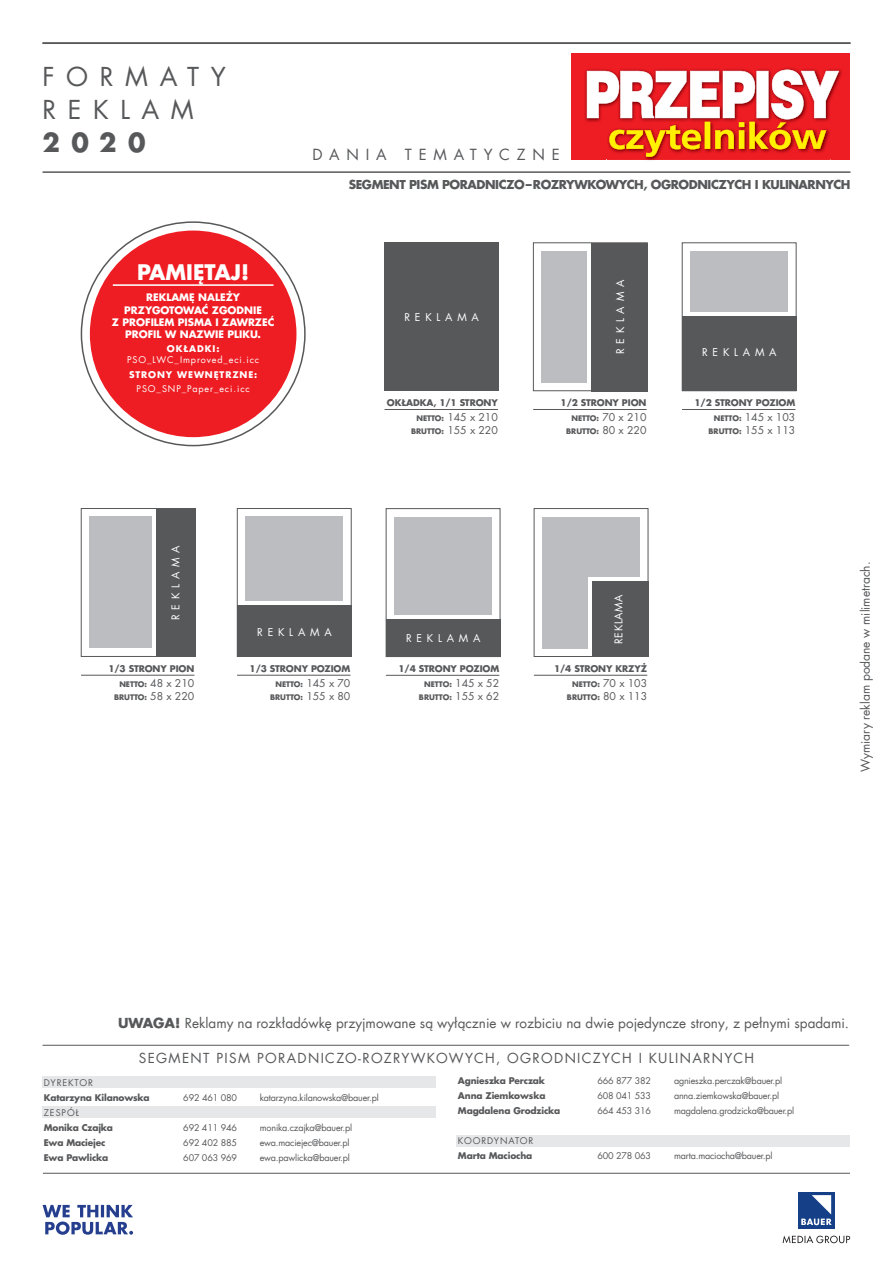
<style>
.page{position:relative;width:893px;height:1263px;background:#fff}
.page>*{position:absolute;margin:0;border:0;box-sizing:border-box;transform-origin:0 0}
.headCennikowy_1{font:25.5px "Futura Com";letter-spacing:.455em;color:#57585a}
.t1{font:700 25.5px "Futura Com";color:#57585a}
.t2{font:700 21px "Futura Com";color:#fff}
.headCennikowy_1-2{font:15px "Futura Com";letter-spacing:.455em;color:#57585a}
.t3{font:13.5px "Futura Com";color:#57585a}
.t4{font:13.5px "Futura Com";letter-spacing:.1em;color:#57585a}
.t5{font:700 12px "Futura Com";letter-spacing:-.035em;color:#57585a}
.t6{font:12px "Futura Com";color:#57585a}
.headCennikowy_1-3{font:10.5px "Futura Com";letter-spacing:.455em;color:#fff}
.t7{font:10.5px "Futura Com";color:#57585a}
.headCennikowy_1-4{font:10.5px "Futura Com";letter-spacing:.05em;color:#fff}
.t8{font:700 10.2px/12.1px "Futura Com";color:#fff;text-align:center}
.t9{font:9px "Futura Com";letter-spacing:-.02em;color:#57585a}
.t10{font:700 9px "Futura Com";letter-spacing:-.015em;color:#57585a}
.headCennikowy_1-5{font:9px/10.8px "Futura Com";letter-spacing:.1em;color:#fff;text-align:center}
.t11{font:9px "Futura Com";letter-spacing:.1em;color:#57585a}
.headCennikowy_1-6{font:700 9px "Futura Com";letter-spacing:.1em;color:#fff}
.t12{font:700 7.5px "Futura Com";color:#57585a}
.s1{font-weight:700}
.s2{font-weight:700;font-size:7.5px}
.s3{font-weight:400;font-size:10.5px}
</style>
<div class="page">
<hr style="left:43px;top:42px;width:807px;height:2px;background:#57585a">
<svg style="left:43px;top:1205px;width:90px;height:30px"></svg>
<svg style="left:783px;top:1235px;width:67px;height:8px"></svg>
<div style="left:798px;top:1191px;width:37px;height:37px;background:#153f87"></div>
<svg style="left:801px;top:1195px;width:31px;height:30px"></svg>
<hr style="left:43px;top:171px;width:807px;height:2px;background:#57585a">
<hr style="left:43px;top:1173px;width:807px;height:1px;background:#57585a">
<div style="left:43px;top:1076px;width:393px;height:12px;background:#e6e7e9"></div>
<div style="left:457px;top:1134px;width:393px;height:12px;background:#e6e7e9"></div>
<div style="left:43px;top:1106px;width:393px;height:12px;background:#e6e7e9"></div>
<hr style="left:43px;top:1045px;width:806px;height:1px;background:#57585a">
<div style="left:571px;top:54px;width:279px;height:106px;background:#ee1d23"></div>
<img style="left:585px;top:68px;width:257px;height:53px">
<svg style="left:587px;top:70px;width:252px;height:87px"></svg>
<div style="left:90px;top:231px;width:206px;height:206px;background:#ee1d23;border-radius:50%"></div>
<hr style="left:113px;top:284px;width:160px;height:2px;background:#fff">
<div style="left:384px;top:242px;width:115px;height:149px;background:#57585a"></div>
<hr style="left:385px;top:409px;width:113px;height:1px;background:#57585a">
<div style="left:541px;top:251px;width:98px;height:132px;background:#bcbdc0"></div>
<div style="left:533px;top:242px;width:115px;height:149px;border:1px solid #57585a"></div>
<div style="left:587px;top:246px;width:58px;height:144px;background:#fff"></div>
<div style="left:591px;top:243px;width:57px;height:148px;background:#57585a"></div>
<hr style="left:533px;top:409px;width:114px;height:1px;background:#57585a">
<div style="left:690px;top:251px;width:98px;height:132px;background:#bcbdc0"></div>
<div style="left:682px;top:242px;width:115px;height:149px;border:1px solid #57585a"></div>
<svg style="left:684px;top:312px;width:110px;height:5px"></svg>
<div style="left:682px;top:317px;width:115px;height:74px;background:#57585a"></div>
<hr style="left:682px;top:409px;width:113px;height:1px;background:#57585a">
<div style="left:89px;top:517px;width:98px;height:131px;background:#bcbdc0"></div>
<div style="left:81px;top:508px;width:115px;height:149px;border:1px solid #57585a"></div>
<div style="left:152px;top:512px;width:40px;height:144px;background:#fff"></div>
<div style="left:156px;top:509px;width:40px;height:148px;background:#57585a"></div>
<hr style="left:81px;top:675px;width:113px;height:1px;background:#57585a">
<div style="left:245px;top:517px;width:98px;height:131px;background:#bcbdc0"></div>
<div style="left:237px;top:508px;width:115px;height:149px;border:1px solid #57585a"></div>
<div style="left:239px;top:602px;width:110px;height:51px;background:linear-gradient(to right,#fff,#fff)"></div>
<div style="left:237px;top:606px;width:115px;height:51px;background:#57585a"></div>
<hr style="left:237px;top:675px;width:113px;height:1px;background:#57585a">
<div style="left:394px;top:517px;width:98px;height:131px;background:#bcbdc0"></div>
<div style="left:386px;top:508px;width:114px;height:149px;border:1px solid #57585a"></div>
<svg style="left:388px;top:615px;width:110px;height:5px"></svg>
<div style="left:386px;top:620px;width:114px;height:37px;background:#57585a"></div>
<hr style="left:386px;top:675px;width:113px;height:1px;background:#57585a">
<div style="left:542px;top:517px;width:98px;height:131px;background:#bcbdc0"></div>
<div style="left:534px;top:508px;width:114px;height:149px;border:1px solid #57585a"></div>
<div style="left:588px;top:577px;width:58px;height:79px;background:#fff"></div>
<div style="left:592px;top:582px;width:56px;height:75px;background:#57585a"></div>
<hr style="left:534px;top:675px;width:113px;height:1px;background:#57585a">
<p class="headCennikowy_1" style="left:43px;top:59px;width:185px">FORMATY</p>
<p class="headCennikowy_1" style="left:43px;top:92px;width:153px">REKLAM</p>
<h1 class="t1" style="left:43px;top:123px;width:105px">2020</h1>
<p class="t2" style="left:137px;top:256px;width:114px">PAMIĘTAJ!</p>
<p class="t8" style="left:112px;top:291px;width:164px">REKLAMĘ NALEŻY<br>PRZYGOTOWAĆ ZGODNIE<br>Z PROFILEM PISMA I ZAWRZEĆ<br>PROFIL W NAZWIE PLIKU.</p>
<p class="headCennikowy_1-5" style="left:127px;top:343px;width:133px"><span class="s1">OKŁADKI:<br></span>PSO_LWC_Improved_eci.icc</p>
<p class="headCennikowy_1-6" style="left:129px;top:367px;width:130px">STRONY WEWNĘTRZNE:</p>
<p class="headCennikowy_1-5" style="left:137px;top:383px;width:115px">PSO_SNP_Paper_eci.icc</p>
<p class="headCennikowy_1-2" style="left:312px;top:144px;width:249px">DANIA TEMATYCZNE</p>
<h3 class="t5" style="left:349px;top:175px;width:503px">SEGMENT PISM PORADNICZO – ROZRYWKOWYCH, OGRODNICZYCH I KULINARNYCH</h3>
<p class="headCennikowy_1-3" style="left:404px;top:310px;width:76px">REKLAMA</p>
<p class="t10" style="left:387px;top:396px;width:112px">OKŁADKA, 1/1 STRONY</p>
<p class="t7" style="left:416px;top:410px;width:83px"><span class="s2">NETTO:</span> 145 x 210</p>
<p class="t12" style="left:411px;top:425px;width:88px">BRUTTO: <span class="s3">155 x 220</span></p>
<p class="headCennikowy_1-3" style="left:613px;top:354px;width:76px;rotate:-90deg">REKLAMA</p>
<p class="t10" style="left:561px;top:396px;width:87px">1/2 STRONY PION</p>
<p class="t12" style="left:571px;top:413px;width:76px">NETTO: <span class="s3">70 x 210</span></p>
<p class="t12" style="left:566px;top:425px;width:82px">BRUTTO: <span class="s3">80 x 220</span></p>
<p class="headCennikowy_1-3" style="left:702px;top:345px;width:76px">REKLAMA</p>
<p class="t10" style="left:695px;top:396px;width:102px">1/2 STRONY POZIOM</p>
<p class="t7" style="left:714px;top:410px;width:83px"><span class="s2">NETTO:</span> 145 x 103</p>
<p class="t12" style="left:709px;top:425px;width:88px">BRUTTO: <span class="s3">155 x 113</span></p>
<p class="headCennikowy_1-3" style="left:169px;top:620px;width:76px;rotate:-90deg">REKLAMA</p>
<p class="t10" style="left:108px;top:662px;width:87px">1/3 STRONY PION</p>
<p class="t12" style="left:119px;top:678px;width:76px">NETTO: <span class="s3">48 x 210</span></p>
<p class="t12" style="left:114px;top:691px;width:82px">BRUTTO: <span class="s3">58 x 220</span></p>
<p class="headCennikowy_1-3" style="left:257px;top:625px;width:76px">REKLAMA</p>
<p class="t10" style="left:250px;top:662px;width:102px">1/3 STRONY POZIOM</p>
<p class="t12" style="left:275px;top:678px;width:76px">NETTO: <span class="s3">145 x 70</span></p>
<p class="t12" style="left:270px;top:691px;width:82px">BRUTTO: <span class="s3">155 x 80</span></p>
<p class="headCennikowy_1-3" style="left:406px;top:631px;width:76px">REKLAMA</p>
<p class="t10" style="left:398px;top:662px;width:102px">1/4 STRONY POZIOM</p>
<p class="t12" style="left:424px;top:679px;width:76px">NETTO: <span class="s3">145 x 52</span></p>
<p class="t12" style="left:419px;top:691px;width:82px">BRUTTO: <span class="s3">155 x 62</span></p>
<p class="headCennikowy_1-4" style="left:611px;top:644px;width:50px;rotate:-90deg">REKLAMA</p>
<p class="t10" style="left:554px;top:662px;width:95px">1/4 STRONY KRZYŻ</p>
<p class="t12" style="left:572px;top:679px;width:76px">NETTO: <span class="s3">70 x 103</span></p>
<p class="t12" style="left:567px;top:691px;width:82px">BRUTTO: <span class="s3">80 x 113</span></p>
<p class="t6" style="left:857px;top:772px;width:212px;rotate:-90deg">Wymiary reklam podane w milimetrach.</p>
<p class="t3" style="left:118px;top:1014px;width:732px"><span class="s1">UWAGA!</span> Reklamy na rozkładówkę przyjmowane są wyłącznie w rozbiciu na dwie pojedyncze strony, z pełnymi spadami.</p>
<h3 class="t4" style="left:139px;top:1048px;width:617px">SEGMENT PISM PORADNICZO-ROZRYWKOWYCH, OGRODNICZYCH I KULINARNYCH</h3>
<p class="t11" style="left:44px;top:1076px;width:51px">DYREKTOR</p>
<p class="t10" style="left:44px;top:1090px;width:107px">Katarzyna Kilanowska</p>
<p class="t9" style="left:183px;top:1091px;width:55px">692 461 080</p>
<p class="t9" style="left:260px;top:1091px;width:120px">katarzyna.kilanowska@bauer.pl</p>
<p class="t9" style="left:44px;top:1106px;width:37px">ZESPÓŁ</p>
<p class="t10" style="left:44px;top:1120px;width:71px">Monika Czajka</p>
<p class="t9" style="left:183px;top:1121px;width:55px">692 411 946</p>
<p class="t9" style="left:260px;top:1121px;width:94px">monika.czajka@bauer.pl</p>
<p class="t10" style="left:44px;top:1135px;width:63px">Ewa Maciejec</p>
<p class="t9" style="left:183px;top:1136px;width:55px">692 402 885</p>
<p class="t9" style="left:260px;top:1136px;width:91px">ewa.maciejec@bauer.pl</p>
<p class="t10" style="left:44px;top:1150px;width:66px">Ewa Pawlicka</p>
<p class="t9" style="left:183px;top:1151px;width:55px">607 063 969</p>
<p class="t9" style="left:260px;top:1151px;width:92px">ewa.pawlicka@bauer.pl</p>
<p class="t10" style="left:458px;top:1073px;width:89px">Agnieszka Perczak</p>
<p class="t9" style="left:597px;top:1074px;width:55px">666 877 382</p>
<p class="t9" style="left:674px;top:1074px;width:110px">agnieszka.perczak@bauer.pl</p>
<p class="t10" style="left:458px;top:1088px;width:89px">Anna Ziemkowska</p>
<p class="t9" style="left:597px;top:1089px;width:55px">608 041 533</p>
<p class="t9" style="left:674px;top:1089px;width:107px">anna.ziemkowska@bauer.pl</p>
<p class="t10" style="left:458px;top:1103px;width:104px">Magdalena Grodzicka</p>
<p class="t9" style="left:597px;top:1104px;width:55px">664 453 316</p>
<p class="t9" style="left:674px;top:1104px;width:122px">magdalena.grodzicka@bauer.pl</p>
<p class="t11" style="left:458px;top:1134px;width:77px">KOORDYNATOR</p>
<p class="t10" style="left:458px;top:1148px;width:76px">Marta Maciocha</p>
<p class="t9" style="left:597px;top:1149px;width:55px">600 278 063</p>
<p class="t9" style="left:674px;top:1149px;width:100px">marta.maciocha@bauer.pl</p>
</div>
